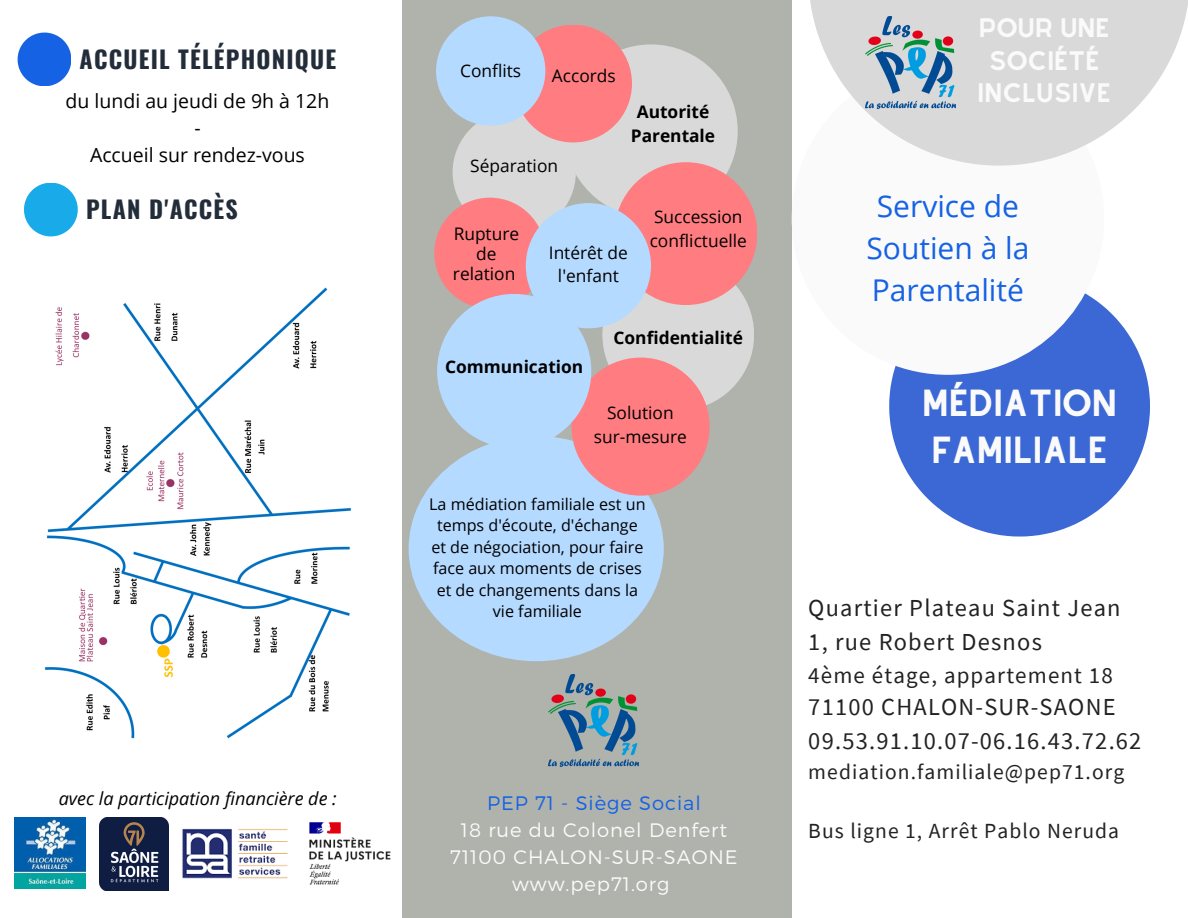
<style>
.page{position:relative;width:1188px;height:918px;background:#fff}
.page>*{position:absolute;margin:0;border:0;box-sizing:border-box;transform-origin:0 0}
.t1{font:33px/46.2px "Alyssum Sans";color:#fafafa}
.t2{font:30px/41.7px "Open Sans";color:#1562e4;text-align:center}
.t3{font:24.45px "Source Sans Pro";letter-spacing:.05em;color:#222}
.t4{font:700 24px "Oswald";letter-spacing:.05em;color:#232d3a}
.t5{font:23.4px/32.2px "Alyssum Sans";color:#fafafa;text-align:center}
.t6{font:22.95px "Source Sans Pro";letter-spacing:.05em;color:#222}
.t7{font:21.6px "Source Sans Pro";letter-spacing:.05em;color:#222}
.t8{font:300 19.5px "Montserrat";letter-spacing:.05em;color:#fafafa}
.t9{font:19.5px "Open Sans";color:#000}
.t10{font:300 19.5px "Montserrat";letter-spacing:.05em;color:#1562e4}
.t11{font:italic 18px "Open Sans";color:#000}
.t12{font:17.4px/23.7px "Open Sans";color:#000;text-align:center}
.t13{font:700 17.4px/23.7px "Open Sans";color:#000;text-align:center}
.t14{font:16.05px/21.5px "Open Sans";color:#000;text-align:center}
</style>
<div class="page">
<div style="left:402px;top:0;width:389px;height:918px;background:#b0b2ac"></div>
<svg style="left:889px;top:293px;width:261px;height:244px;fill:#3b68d5"></svg>
<div style="left:792px;top:62px;width:312px;height:313px;background:#fafafa;border-radius:50%"></div>
<svg style="left:810px;top:0;width:378px;height:166px;fill:#d9d9d9"></svg>
<img style="left:866px;top:16px;width:90px;height:93px">
<svg style="left:18px;top:33px;width:53px;height:53px"></svg>
<div style="left:564px;top:44px;width:174px;height:174px;background:#d9d9d9;border-radius:50%"></div>
<div style="left:453px;top:111px;width:123px;height:123px;background:#d9d9d9;border-radius:50%"></div>
<div style="left:514px;top:25px;width:118px;height:117px;background:#ff7c80;border-radius:50%"></div>
<div style="left:436px;top:16px;width:109px;height:110px;background:#b5daff;border-radius:50%"></div>
<div style="left:434px;top:198px;width:111px;height:111px;background:#ff7c80;border-radius:50%"></div>
<div style="left:602px;top:259px;width:152px;height:152px;background:#d9d9d9;border-radius:50%"></div>
<div style="left:614px;top:162px;width:143px;height:143px;background:#ff7c80;border-radius:50%"></div>
<div style="left:526px;top:203px;width:125px;height:125px;background:#b5daff;border-radius:50%"></div>
<div style="left:409px;top:436px;width:255px;height:225px;background:#b5daff;border-radius:50%"></div>
<div style="left:572px;top:358px;width:138px;height:138px;background:#ff7c80;border-radius:50%"></div>
<div style="left:437px;top:294px;width:154px;height:154px;background:#b5daff;border-radius:50%"></div>
<img style="left:549px;top:675px;width:90px;height:92px">
<svg style="left:24px;top:183px;width:54px;height:53px"></svg>
<img style="left:44px;top:287px;width:307px;height:452px">
<img style="left:15px;top:818px;width:71px;height:70px">
<img style="left:159px;top:817px;width:129px;height:62px">
<img style="left:309px;top:822px;width:82px;height:63px">
<img style="left:99px;top:818px;width:70px;height:73px">
<p class="t4" style="left:80px;top:40px;width:258px">ACCUEIL TÉLÉPHONIQUE</p>
<p class="t9" style="left:66px;top:87px;width:265px">du lundi au jeudi de 9h à 12h</p>
<p class="t9" style="left:194px;top:114px;width:8px">-</p>
<p class="t9" style="left:90px;top:141px;width:216px">Accueil sur rendez-vous</p>
<p class="t4" style="left:86px;top:190px;width:153px">PLAN D'ACCÈS</p>
<p class="t11" style="left:59px;top:785px;width:279px">avec la participation financière de :</p>
<p class="t12" style="left:460px;top:58px;width:63px">Conflits</p>
<p class="t12" style="left:552px;top:64px;width:65px">Accords</p>
<p class="t12" style="left:470px;top:153px;width:89px">Séparation</p>
<p class="t13" style="left:631px;top:100px;width:86px">Autorité<br>Parentale</p>
<p class="t12" style="left:453px;top:223px;width:68px;line-height:20.2px">Rupture de relation</p>
<p class="t12" style="left:549px;top:240px;width:81px">Intérêt de l'enfant</p>
<p class="t12" style="left:650px;top:205px;width:99px;text-align:left">Succession conflictuelle</p>
<p class="t13" style="left:614px;top:325px;width:131px">Confidentialité</p>
<p class="t13" style="left:445px;top:354px;width:140px">Communication</p>
<p class="t12" style="left:594px;top:401px;width:95px">Solution sur-mesure</p>
<p class="t14" style="left:429px;top:493px;width:218px">La médiation familiale est un temps d'écoute, d'échange et de négociation, pour faire face aux moments de crises et de changements dans la vie familiale</p>
<p class="t10" style="left:487px;top:790px;width:215px">PEP 71 - Siège Social</p>
<p class="t8" style="left:461px;top:817px;width:268px">18 rue du Colonel Denfert</p>
<p class="t8" style="left:450px;top:844px;width:289px">71100 CHALON-SUR-SAONE</p>
<p class="t8" style="left:512px;top:871px;width:159px">www.pep71.org</p>
<p class="t5" style="left:978px;top:12px;width:135px">POUR UNE<br>SOCIÉTÉ<br>INCLUSIVE</p>
<p class="t2" style="left:867px;top:185px;width:164px">Service de<br>Soutien à la<br>Parentalité</p>
<p class="t1" style="left:922px;top:380px;width:197px">MÉDIATION<br>FAMILIALE</p>
<p class="t3" style="left:808px;top:592px;width:314px">Quartier Plateau Saint Jean</p>
<p class="t3" style="left:808px;top:626px;width:235px">1, rue Robert Desnos</p>
<p class="t6" style="left:808px;top:660px;width:306px">4ème étage, appartement 18</p>
<p class="t3" style="left:808px;top:691px;width:309px">71100 CHALON-SUR-SAONE</p>
<p class="t3" style="left:808px;top:725px;width:335px">09.53.91.10.07-06.16.43.72.62</p>
<p class="t7" style="left:808px;top:758px;width:317px">mediation.familiale@pep71.org</p>
<p class="t7" style="left:808px;top:816px;width:312px">Bus ligne 1, Arrêt Pablo Neruda</p>
</div>
